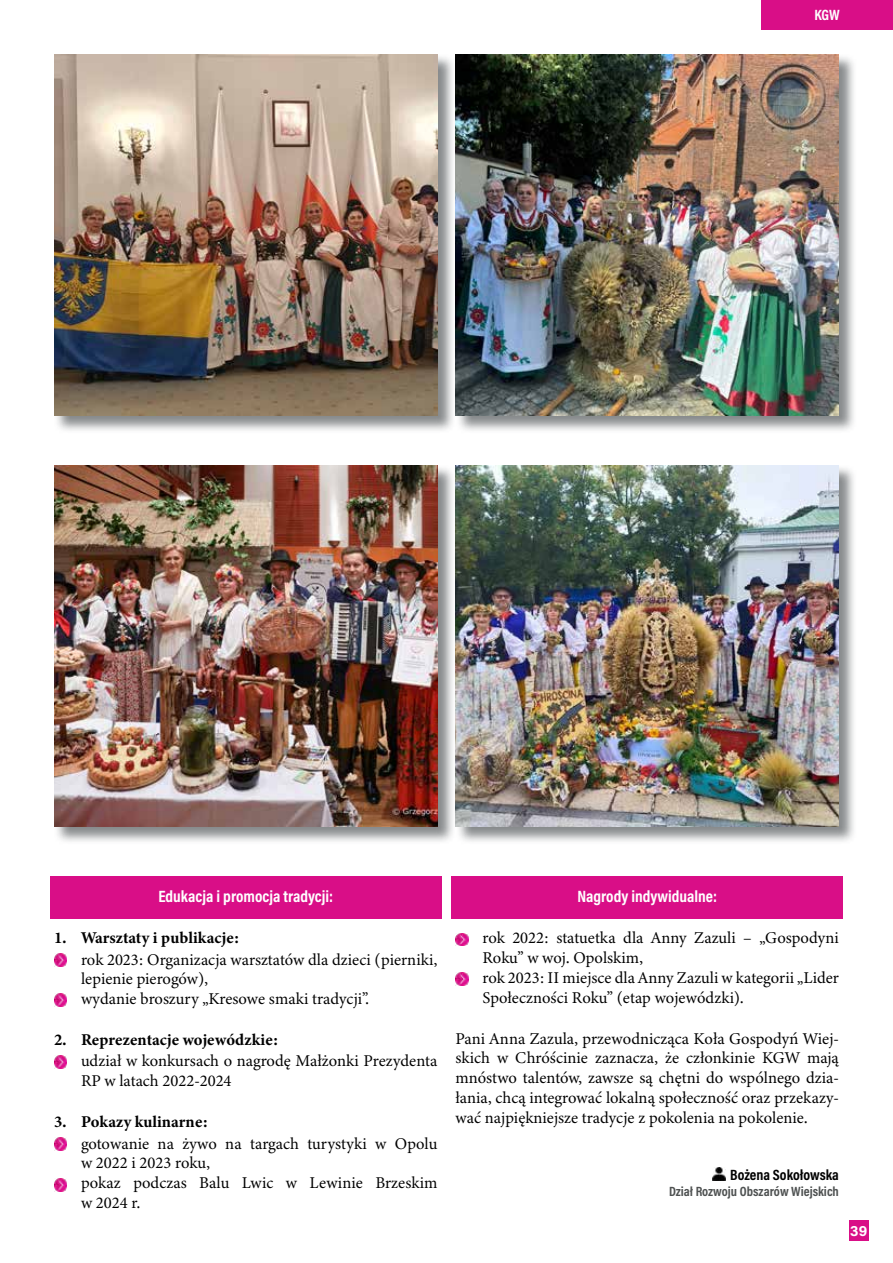
<style>
.page{position:relative;width:893px;height:1263px;background:#fff}
.page>*{position:absolute;margin:0;border:0;box-sizing:border-box;transform-origin:0 0}
.t1{font:16.5px/19.8px "Minion 3";color:#000}
.t2{font:700 16.5px "Minion 3";color:#000}
.t3{font:700 16.5px "Acumin Pro Cond";color:#fff}
.t4{font:700 15px "Acumin Pro Cond";color:#000}
.t5{font:700 15px "Acumin Pro Cond";color:#fff}
.t6{font:700 15px "Acumin Pro";color:#fff}
.t7{font:700 13.5px "Acumin Pro Cond";color:#4f5252}
</style>
<div class="page">
<div style="left:849px;top:1220px;width:19px;height:21px;background:#d90e87"></div>
<div style="left:761px;top:0;width:132px;height:30px;background:#d90e87"></div>
<div style="left:50px;top:876px;width:391px;height:43px;background:#d90e87"></div>
<div style="left:452px;top:876px;width:391px;height:43px;background:#d90e87"></div>
<div style="left:54px;top:54px;width:402px;height:380px;background:#606466;opacity:.75"></div>
<img style="left:54px;top:54px;width:383px;height:361px">
<div style="left:456px;top:54px;width:401px;height:380px;background:#606466;opacity:.75"></div>
<img style="left:455px;top:54px;width:384px;height:361px">
<div style="left:456px;top:465px;width:401px;height:380px;background:#606466;opacity:.75"></div>
<img style="left:456px;top:465px;width:383px;height:361px">
<div style="left:54px;top:465px;width:402px;height:380px;background:#606466;opacity:.75"></div>
<img style="left:54px;top:465px;width:383px;height:361px">
<svg style="left:54px;top:953px;width:13px;height:13px"></svg>
<svg style="left:54px;top:993px;width:13px;height:13px"></svg>
<svg style="left:54px;top:1056px;width:13px;height:13px"></svg>
<svg style="left:54px;top:1138px;width:13px;height:13px"></svg>
<svg style="left:54px;top:1178px;width:13px;height:13px"></svg>
<svg style="left:455px;top:933px;width:13px;height:13px"></svg>
<svg style="left:455px;top:972px;width:13px;height:13px"></svg>
<svg style="left:713px;top:1167px;width:13px;height:13px"></svg>
<p class="t5" style="left:814px;top:5px;width:27px">KGW</p>
<p class="t3" style="left:158px;top:885px;width:176px">Edukacja i promocja tradycji:</p>
<p class="t2" style="left:54px;top:926px;width:187px">1. Warsztaty i publikacje:</p>
<p class="t1" style="left:81px;top:949px;width:358px;text-indent:-27px">• rok 2023: Organizacja warsztatów dla dzieci (pierniki, lepienie pierogów),</p>
<p class="t1" style="left:54px;top:989px;width:317px">• wydanie broszury „Kresowe smaki tradycji”.</p>
<p class="t2" style="left:54px;top:1028px;width:226px">2. Reprezentacje wojewódzkie:</p>
<p class="t1" style="left:81px;top:1051px;width:358px;text-indent:-27px">• udział w konkursach o nagrodę Małżonki Prezydenta<br>RP w latach 2022-2024</p>
<p class="t2" style="left:54px;top:1110px;width:155px">3. Pokazy kulinarne:</p>
<p class="t1" style="left:81px;top:1133px;width:358px;text-indent:-27px">• gotowanie na żywo na targach turystyki w Opolu w 2022 i 2023 roku,</p>
<p class="t1" style="left:81px;top:1173px;width:358px;text-indent:-27px">• pokaz podczas Balu Lwic w Lewinie Brzeskim w 2024 r.</p>
<p class="t3" style="left:577px;top:885px;width:141px">Nagrody indywidualne:</p>
<p class="t1" style="left:482px;top:928px;width:358px;text-indent:-27px">• rok 2022: statuetka dla Anny Zazuli – „Gospodyni<br>Roku” w woj. Opolskim,</p>
<p class="t1" style="left:482px;top:967px;width:358px;text-indent:-27px">• rok 2023: II miejsce dla Anny Zazuli w kategorii „Lider<br>Społeczności Roku” (etap wojewódzki).</p>
<p class="t1" style="left:455px;top:1028px;width:385px;text-align:justify">Pani Anna Zazula, przewodnicząca Koła Gospodyń Wiej&shy;skich w Chróścinie zaznacza, że członkinie KGW mają mnóstwo talentów, zawsze są chętni do wspólnego dzia&shy;łania, chcą integrować lokalną społeczność oraz przekazy&shy;wać najpiękniejsze tradycje z pokolenia na pokolenie.</p>
<p class="t4" style="left:730px;top:1165px;width:110px">Bożena Sokołowska</p>
<p class="t7" style="left:669px;top:1183px;width:171px">Dział Rozwoju Obszarów Wiejskich</p>
<p class="t6" style="left:850px;top:1220px;width:19px">39</p>
</div>
